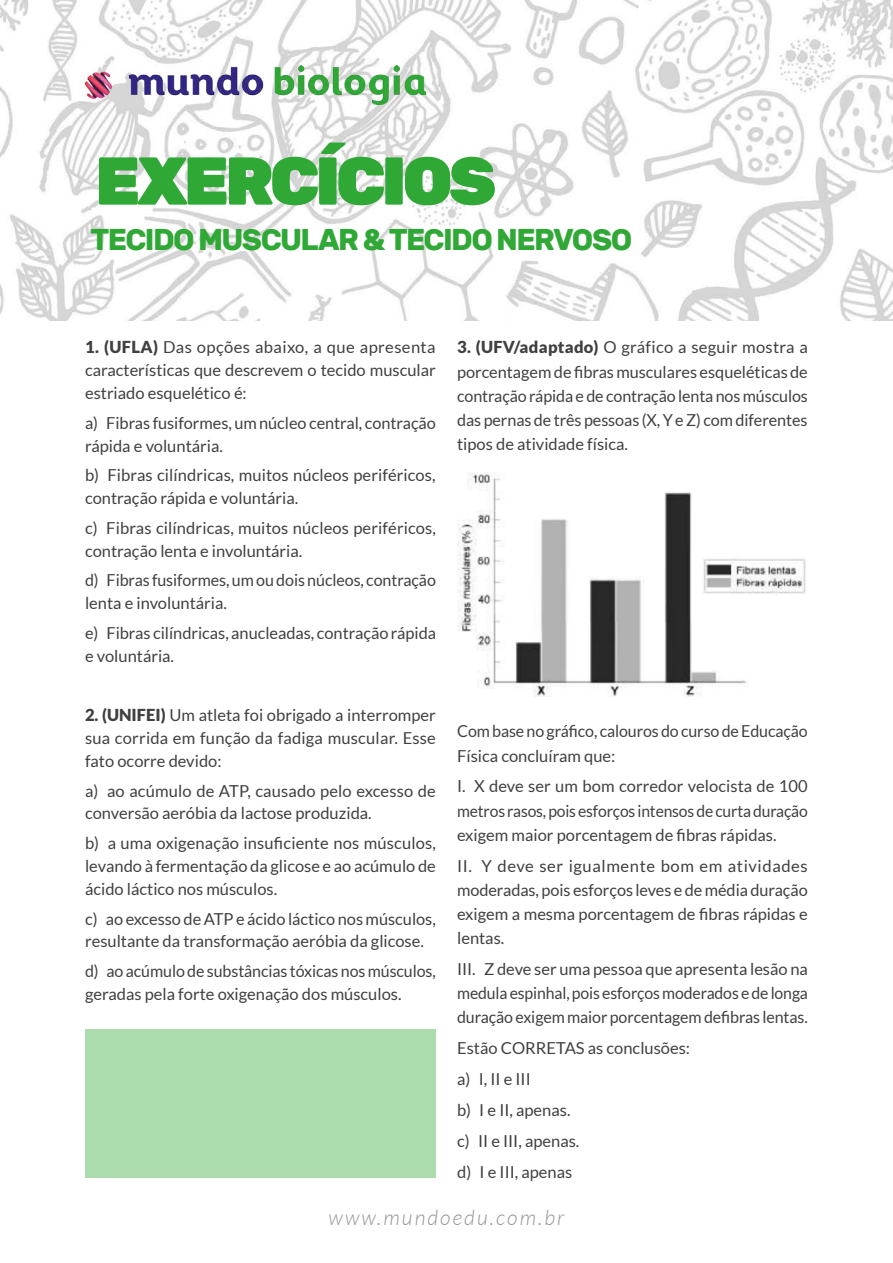
<style>
.page{position:relative;width:893px;height:1263px;background:#fff}
.page>*{position:absolute;margin:0;border:0;box-sizing:border-box;transform-origin:0 0}
.t1{font:900 67.5px "Rubik";letter-spacing:-.06em;color:#2fa836}
.t2{font:700 30px "Rubik";letter-spacing:-.055em;color:#2fa836}
.t3{font:italic 300 21px "Lato";letter-spacing:.1em;color:#939597}
.t4{font:16.5px/22.8px "Lato";color:#404042}
.s1{font-weight:900}
</style>
<div class="page">
<img style="left:0;top:0;width:893px;height:320px">
<img style="left:85px;top:65px;width:340px;height:40px">
<img style="left:458px;top:473px;width:348px;height:224px">
<div style="left:85px;top:1029px;width:351px;height:149px;background:#acdcae"></div>
<h1 class="t1" style="left:95px;top:142px;width:402px">EXERCÍCIOS</h1>
<h2 class="t2" style="left:90px;top:222px;width:543px">TECIDO MUSCULAR &amp; TECIDO NERVOSO</h2>
<p class="t4" style="left:85px;top:336px;width:352px;text-align:justify"><span class="s1">1. (UFLA)</span> Das opções abaixo, a que apresenta características que descrevem o tecido muscular estriado esquelético é:</p>
<p class="t4" style="left:85px;top:411px;width:352px">a) Fibras fusiformes, um núcleo central, contração rápida e voluntária.</p>
<p class="t4" style="left:85px;top:464px;width:352px">b) Fibras cilíndricas, muitos núcleos periféricos, contração rápida e voluntária.</p>
<p class="t4" style="left:85px;top:516px;width:352px">c) Fibras cilíndricas, muitos núcleos periféricos, contração lenta e involuntária.</p>
<p class="t4" style="left:85px;top:569px;width:352px">d) Fibras fusiformes, um ou dois núcleos, contração lenta e involuntária.</p>
<p class="t4" style="left:85px;top:621px;width:353px">e) Fibras cilíndricas, anucleadas, contração rápida e voluntária.</p>
<p class="t4" style="left:85px;top:704px;width:352px;text-align:justify"><span class="s1">2. (UNIFEI)</span> Um atleta foi obrigado a interromper sua corrida em função da fadiga muscular. Esse fato ocorre devido:</p>
<p class="t4" style="left:85px;top:779px;width:352px">a) ao acúmulo de ATP, causado pelo excesso de conversão aeróbia da lactose produzida.</p>
<p class="t4" style="left:85px;top:832px;width:352px;text-align:justify">b) a uma oxigenação insuficiente nos músculos, levando à fermentação da glicose e ao acúmulo de ácido láctico nos músculos.</p>
<p class="t4" style="left:85px;top:907px;width:352px">c) ao excesso de ATP e ácido láctico nos músculos, resultante da transformação aeróbia da glicose.</p>
<p class="t4" style="left:85px;top:959px;width:352px">d) ao acúmulo de substâncias tóxicas nos músculos, geradas pela forte oxigenação dos músculos.</p>
<p class="t4" style="left:457px;top:335px;width:352px;line-height:24.2px;text-align:justify"><span class="s1">3. (UFV/adaptado)</span> O gráfico a seguir mostra a porcentagem de fibras musculares esqueléticas de contração rápida e de contração lenta nos músculos das pernas de três pessoas (X, Y e Z) com diferentes tipos de atividade física.</p>
<p class="t4" style="left:457px;top:719px;width:352px;line-height:24.2px">Com base no gráfico, calouros do curso de Educação<br>Física concluíram que:</p>
<p class="t4" style="left:457px;top:774px;width:352px;line-height:24.2px;text-align:justify">I. X deve ser um bom corredor velocista de 100 metros rasos, pois esforços intensos de curta duração exigem maior porcentagem de fibras rápidas.</p>
<p class="t4" style="left:457px;top:853px;width:352px;line-height:24.2px;text-align:justify">II. Y deve ser igualmente bom em atividades moderadas, pois esforços leves e de média duração exigem a mesma porcentagem de fibras rápidas e lentas.</p>
<p class="t4" style="left:457px;top:957px;width:352px;line-height:24.2px;text-align:justify">III. Z deve ser uma pessoa que apresenta lesão na medula espinhal, pois esforços moderados e de longa duração exigem maior porcentagem defibras lentas.</p>
<p class="t4" style="left:457px;top:1033px;width:234px;line-height:30.9px">Estão CORRETAS as conclusões: a) I, II e III<br>b) I e II, apenas.<br>c) II e III, apenas.<br>d) I e III, apenas</p>
<p class="t3" style="left:329px;top:1206px;width:237px">www.mundoedu.com.br</p>
</div>
